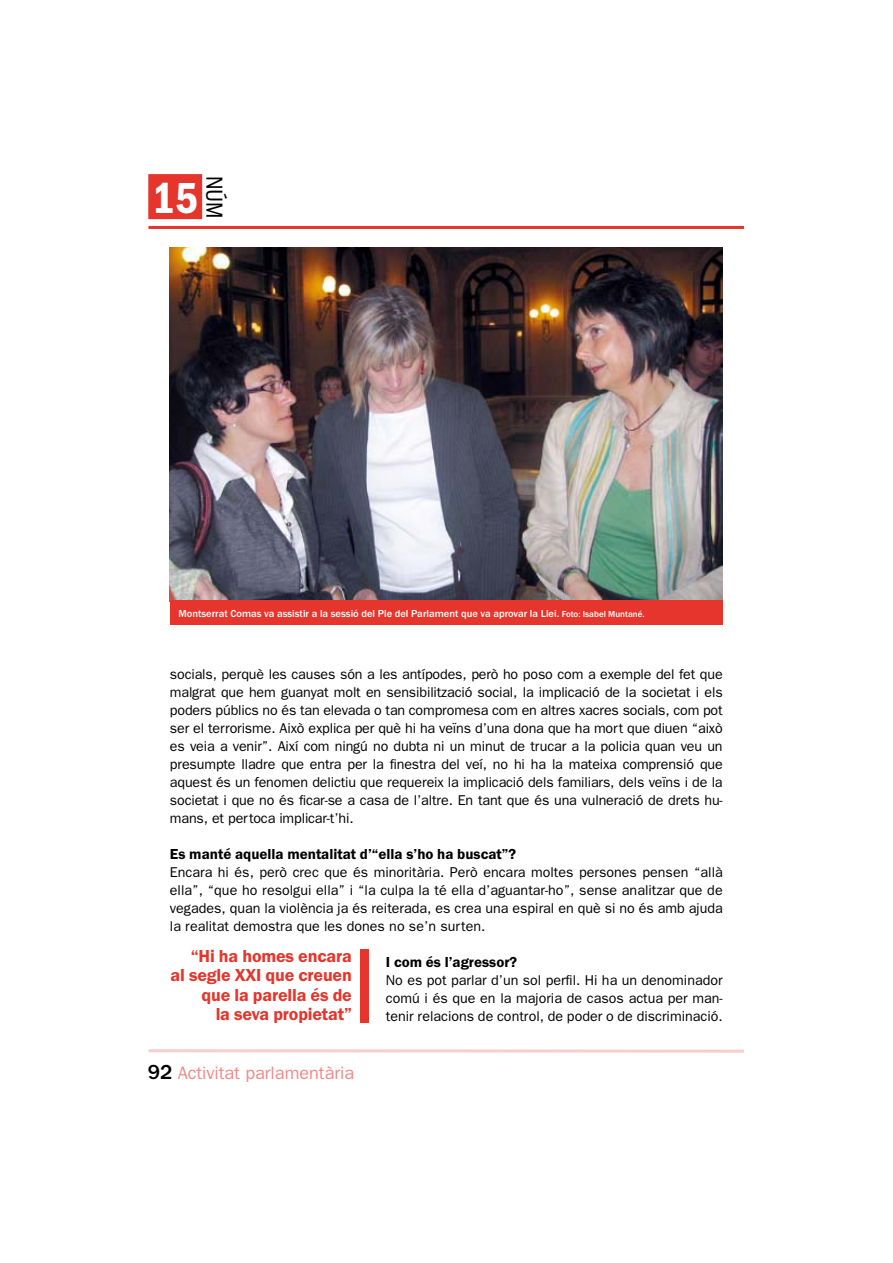
<style>
.page{position:relative;width:893px;height:1263px;background:#fff}
.page>*{position:absolute;margin:0;border:0;box-sizing:border-box;transform-origin:0 0}
.t1{font:600 condensed 45px "Franklin Gothic";color:#fff}
.t2{font:condensed 24px "Franklin Gothic";color:#000}
.t3{font:600 18px/19.5px "Franklin Gothic";letter-spacing:-.01em;color:#e5352c;text-align:right}
.t4{font:18px "Franklin Gothic";color:#ef8987}
.t5{font:600 15px "Franklin Gothic";color:#000}
.t6{font:14.25px/18px "Franklin Gothic";color:#000;text-align:justify}
.t7{font:500 10.5px "Franklin Gothic";color:#fff}
.s1{font-size:9px}
.s2{font-weight:500;font-size:21px;color:#000}
</style>
<div class="page">
<svg style="left:148px;top:1049px;width:596px;height:4px;background:#f9d9d9"></svg>
<div style="left:148px;top:174px;width:54px;height:45px;background:#e5352c"></div>
<hr style="left:148px;top:226px;width:596px;height:3px;background:#e5352c">
<div style="left:360px;top:949px;width:9px;height:74px;background:#e5352c"></div>
<img style="left:170px;top:247px;width:553px;height:354px">
<div style="left:170px;top:601px;width:553px;height:24px;background:#e5352c"></div>
<h1 class="t1" style="left:152px;top:183px;width:47px">15</h1>
<h2 class="t2" style="left:222px;top:176px;width:44px;rotate:90deg">NÚM</h2>
<p class="t7" style="left:178px;top:609px;width:468px">Montserrat Comas va assistir a la sessió del Ple del Parlament que va aprovar la Llei. <span class="s1">Foto: Isabel Muntané.</span></p>
<p class="t6" style="left:170px;top:667px;width:554px">socials, perquè les causes són a les antípodes, però ho poso com a exemple del fet que malgrat que hem guanyat molt en sensibilització social, la implicació de la societat i els poders públics no és tan elevada o tan compromesa com en altres xacres socials, com pot ser el terrorisme. Això explica per què hi ha veïns d’una dona que ha mort que diuen “això es veia a venir”. Així com ningú no dubta ni un minut de trucar a la policia quan veu un presumpte lladre que entra per la finestra del veí, no hi ha la mateixa comprensió que aquest és un fenomen delictiu que requereix la implicació dels familiars, dels veïns i de la societat i que no és ficar-se a casa de l’altre. En tant que és una vulneració de drets hu&shy;mans, et pertoca implicar-t’hi.</p>
<p class="t5" style="left:170px;top:849px;width:348px">Es manté aquella mentalitat d’“ella s’ho ha buscat”?</p>
<p class="t6" style="left:170px;top:865px;width:554px">Encara hi és, però crec que és minoritària. Però encara moltes persones pensen “allà ella”, “que ho resolgui ella” i “la culpa la té ella d’aguantar-ho”, sense analitzar que de vegades, quan la violència ja és reiterada, es crea una espiral en què si no és amb ajuda la realitat demostra que les dones no se’n surten.</p>
<p class="t5" style="left:386px;top:957px;width:133px">I com és l’agressor?</p>
<p class="t6" style="left:386px;top:973px;width:338px">No es pot parlar d’un sol perfil. Hi ha un denominador comú i és que en la majoria de casos actua per man&shy;tenir relacions de control, de poder o de discriminació.</p>
<p class="t3" style="left:170px;top:947px;width:183px">“Hi ha homes encara<br>al segle XXI que creuen que la parella és de<br>la seva propietat”</p>
<p class="t4" style="left:148px;top:1066px;width:208px"><span class="s2">92</span> Activitat parlamentària</p>
</div>
